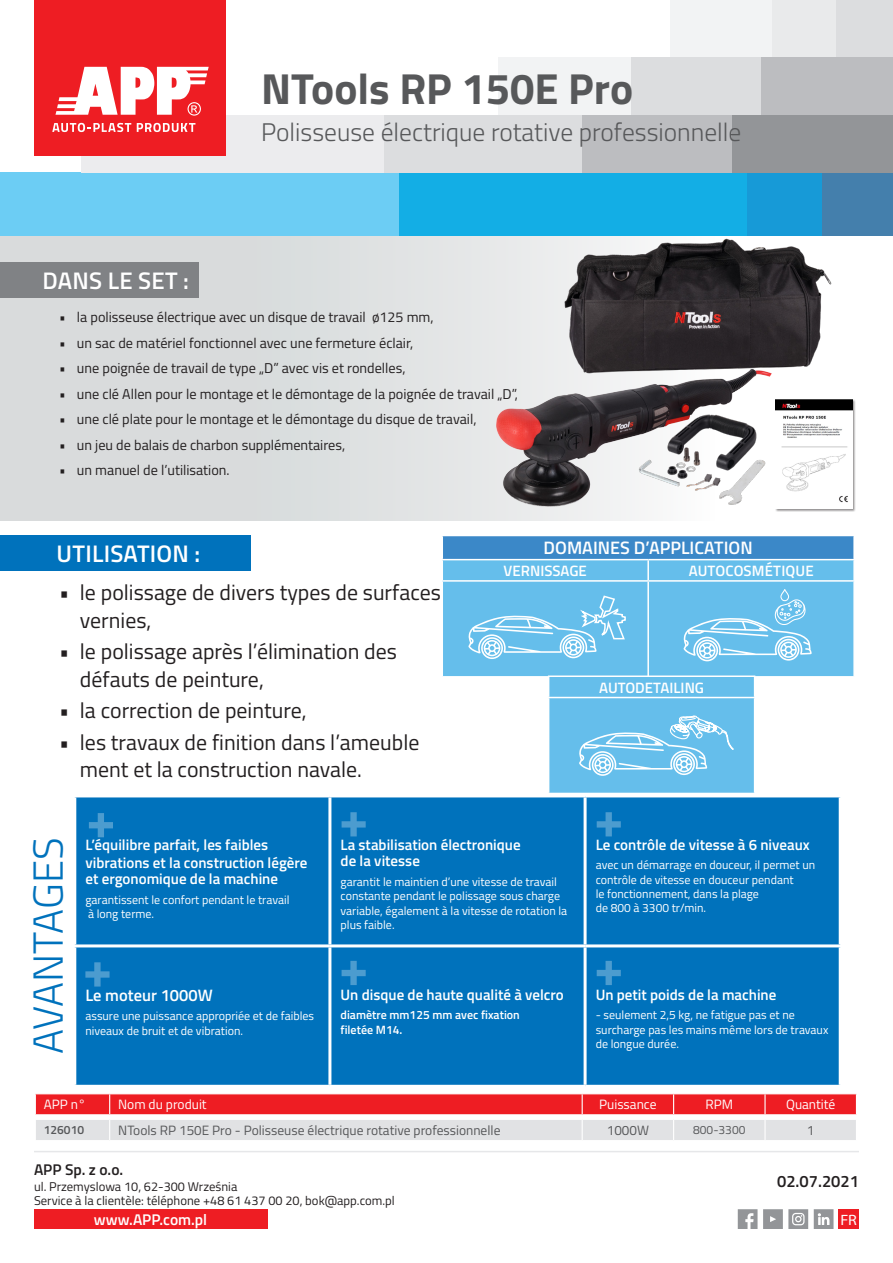
<style>
.page{position:relative;width:893px;height:1263px;background:#fff}
.page>*{position:absolute;margin:0;border:0;box-sizing:border-box;transform-origin:0 0}
.t1{font:700 43.5px "Titillium";color:#57585a}
.t2{font:300 42px "Titillium";letter-spacing:-.01em;color:#0072bc}
.t3{font:300 25.5px "Titillium";color:#57585a}
.t4{font:600 24px "Titillium";letter-spacing:.01em;color:#fff}
.t5{font:21.9px/27.3px "Titillium";color:#231f20}
.t6{font:600 18px "Titillium";color:#fff}
.t7{font:600 16.5px "Titillium";color:#fff}
.t8{font:600 16.5px "Titillium";color:#231f20}
.t9{font:600 15.45px "Titillium";color:#fff}
.t10{font:600 15.45px "Titillium";color:#231f20}
.t11{font:600 15px/18px "Titillium";color:#fff}
.t12{font:semi-expanded 15px "Myriad Pro";color:#fff}
.t13{font:14.25px "Titillium";color:#231f20}
.t14{font:13.5px "Titillium";color:#57585a}
.t15{font:13.5px "Titillium";color:#fff}
.t16{font:12.75px/14.1px "Titillium";color:#231f20}
.t17{font:12px/14.4px "Titillium";color:#fff}
.t18{font:600 12px/14.4px "Titillium";color:#fff}
.t19{font:12px "Titillium";color:#57585a}
.t20{font:600 12px "Titillium";color:#57585a}
</style>
<div class="page">
<div style="left:727px;top:172px;width:97px;height:64px;background:#179ad7"></div>
<div style="left:398px;top:172px;width:348px;height:64px;background:#13aee5"></div>
<div style="left:0;top:172px;width:399px;height:64px;background:#6ccdf4"></div>
<div style="left:830px;top:0;width:63px;height:57px;background:#dcdddf"></div>
<div style="left:746px;top:0;width:90px;height:57px;background:#e9eaeb"></div>
<div style="left:670px;top:0;width:101px;height:57px;background:#f2f3f4"></div>
<div style="left:761px;top:57px;width:132px;height:58px;background:#bcbdc0"></div>
<div style="left:629px;top:57px;width:132px;height:58px;background:#dcdddf"></div>
<div style="left:499px;top:57px;width:132px;height:58px;background:#f2f3f4"></div>
<div style="left:822px;top:172px;width:71px;height:64px;background:#447fac"></div>
<div style="left:732px;top:115px;width:161px;height:57px;background:#939598"></div>
<div style="left:383px;top:115px;width:205px;height:57px;background:#dcdddf"></div>
<div style="left:81px;top:115px;width:302px;height:57px;background:#ececee"></div>
<div style="left:583px;top:115px;width:149px;height:57px;background:#bcbdc0"></div>
<div style="left:35px;top:0;width:191px;height:156px;background:#ee1d23"></div>
<svg style="left:52px;top:123px;width:79px;height:9px"></svg>
<svg style="left:137px;top:123px;width:58px;height:9px"></svg>
<svg style="left:55px;top:67px;width:154px;height:49px"></svg>
<hr style="left:34px;top:1151px;width:825px;height:1px;background:#e6e7e9">
<svg style="left:738px;top:1209px;width:19px;height:20px"></svg>
<svg style="left:763px;top:1209px;width:45px;height:20px"></svg>
<svg style="left:814px;top:1209px;width:19px;height:20px"></svg>
<div style="left:838px;top:1209px;width:21px;height:20px;background:#ee1d23"></div>
<div style="left:34px;top:1209px;width:233px;height:20px;background:#ee1d23"></div>
<svg style="left:0;top:236px;width:520px;height:284px;background:#dcdedf"></svg>
<div style="left:0;top:535px;width:251px;height:36px;background:#0072bc"></div>
<svg style="left:35px;top:1094px;width:822px;height:46px;background:#ea9195"></svg>
<hr style="left:764px;top:1120px;width:2px;height:20px;background:#fff">
<div style="left:442px;top:536px;width:412px;height:24px;background:#3b88c8"></div>
<div style="left:443px;top:560px;width:410px;height:116px;background:#65beeb"></div>
<hr style="left:853px;top:536px;width:2px;height:23px;background:#fff">
<hr style="left:441px;top:580px;width:207px;height:2px;background:#fff">
<hr style="left:441px;top:536px;width:2px;height:23px;background:#fff">
<hr style="left:441px;top:559px;width:207px;height:1px;background:#fff">
<hr style="left:648px;top:559px;width:207px;height:1px;background:#fff">
<hr style="left:647px;top:560px;width:2px;height:20px;background:#fff">
<hr style="left:648px;top:580px;width:207px;height:2px;background:#fff">
<hr style="left:647px;top:582px;width:2px;height:94px;background:#fff">
<hr style="left:548px;top:675px;width:207px;height:2px;background:#fff">
<svg style="left:683px;top:589px;width:129px;height:72px;background:#80c9ee"></svg>
<svg style="left:468px;top:594px;width:159px;height:65px;background:#7fc9ee"></svg>
<svg style="left:443px;top:676px;width:410px;height:117px"></svg>
<img style="left:479px;top:324px;width:120px;height:197px">
<img style="left:599px;top:423px;width:253px;height:114px">
<div style="left:0;top:262px;width:199px;height:36px;background:#808285"></div>
<div style="left:775px;top:399px;width:81px;height:113px;background:#231f20;opacity:.5"></div>
<img style="left:776px;top:423px;width:76px;height:86px">
<img style="left:520px;top:188px;width:336px;height:235px">
<div style="left:76px;top:797px;width:763px;height:288px;background:#0072bc"></div>
<hr style="left:328px;top:797px;width:3px;height:147px;background:#fff">
<hr style="left:328px;top:947px;width:3px;height:138px;background:#fff">
<hr style="left:584px;top:797px;width:3px;height:147px;background:#fff">
<hr style="left:73px;top:944px;width:257px;height:3px;background:#fff">
<hr style="left:330px;top:944px;width:255px;height:3px;background:#fff">
<hr style="left:585px;top:944px;width:257px;height:3px;background:#fff">
<hr style="left:584px;top:947px;width:3px;height:138px;background:#fff">
<svg style="left:85px;top:962px;width:25px;height:24px"></svg>
<svg style="left:89px;top:813px;width:24px;height:24px"></svg>
<svg style="left:342px;top:812px;width:24px;height:24px"></svg>
<svg style="left:597px;top:812px;width:24px;height:24px"></svg>
<svg style="left:339px;top:951px;width:27px;height:34px"></svg>
<svg style="left:597px;top:951px;width:24px;height:34px"></svg>
<p class="t1" style="left:261px;top:56px;width:374px">NTools RP 150E Pro</p>
<p class="t4" style="left:43px;top:262px;width:148px">DANS LE SET :</p>
<p class="t3" style="left:261px;top:113px;width:482px">Polisseuse électrique rotative professionnelle</p>
<p class="t13" style="left:59px;top:307px;width:376px">• la polisseuse électrique avec un disque de travail ø125 mm,</p>
<p class="t13" style="left:59px;top:332px;width:356px">• un sac de matériel fonctionnel avec une fermeture éclair,</p>
<p class="t13" style="left:59px;top:358px;width:348px">• une poignée de travail de type „D” avec vis et rondelles,</p>
<p class="t13" style="left:59px;top:383px;width:460px">• une clé Allen pour le montage et le démontage de la poignée de travail „D”,</p>
<p class="t13" style="left:59px;top:409px;width:419px">• une clé plate pour le montage et le démontage du disque de travail,</p>
<p class="t13" style="left:59px;top:434px;width:288px">• un jeu de balais de charbon supplémentaires,</p>
<p class="t13" style="left:59px;top:460px;width:172px">• un manuel de l’utilisation.</p>
<p class="t4" style="left:57px;top:535px;width:145px">UTILISATION :</p>
<p class="t5" style="left:80px;top:578px;width:362px;text-indent:-21px">• le polissage de divers types de surfaces vernies,</p>
<p class="t5" style="left:80px;top:637px;width:319px;text-indent:-21px">• le polissage après l’élimination des défauts de peinture,</p>
<p class="t5" style="left:59px;top:696px;width:249px">• la correction de peinture,</p>
<p class="t5" style="left:80px;top:727px;width:341px;text-indent:-21px">• les travaux de finition dans l’ameuble ment et la construction navale.</p>
<p class="t6" style="left:544px;top:535px;width:211px">DOMAINES D’APPLICATION</p>
<p class="t11" style="left:504px;top:561px;width:85px">VERNISSAGE</p>
<p class="t11" style="left:689px;top:561px;width:127px">AUTOCOSMÉTIQUE</p>
<p class="t11" style="left:599px;top:677px;width:107px">AUTODETAILING</p>
<p class="t2" style="left:18px;top:1054px;width:218px;rotate:-90deg">AVANTAGES</p>
<p class="t11" style="left:85px;top:835px;width:224px">L’équilibre parfait, les faibles vibrations et la construction légère</p>
<p class="t11" style="left:85px;top:869px;width:194px">et ergonomique de la machine</p>
<p class="t17" style="left:85px;top:892px;width:206px">garantissent le confort pendant le travail à long terme.</p>
<p class="t7" style="left:85px;top:983px;width:129px">Le moteur 1000W</p>
<p class="t17" style="left:85px;top:1008px;width:230px">assure une puissance appropriée et de faibles niveaux de bruit et de vibration.</p>
<p class="t11" style="left:341px;top:835px;width:182px;line-height:16.5px">La stabilisation électronique de la vitesse</p>
<p class="t17" style="left:341px;top:874px;width:228px">garantit le maintien d’une vitesse de travail constante pendant le polissage sous charge variable, également à la vitesse de rotation la plus faible.</p>
<p class="t11" style="left:341px;top:985px;width:225px">Un disque de haute qualité à velcro</p>
<p class="t18" style="left:341px;top:1007px;width:181px">diamètre mm125 mm avec fixation filetée M14.</p>
<p class="t11" style="left:596px;top:835px;width:216px">Le contrôle de vitesse à 6 niveaux</p>
<p class="t17" style="left:596px;top:857px;width:221px">avec un démarrage en douceur, il permet un contrôle de vitesse en douceur pendant<br>le fonctionnement, dans la plage<br>de 800 à 3300 tr/min.</p>
<p class="t11" style="left:596px;top:985px;width:182px">Un petit poids de la machine</p>
<p class="t17" style="left:596px;top:1007px;width:234px">- seulement 2,5 kg, ne fatigue pas et ne surcharge pas les mains même lors de travaux de longue durée.</p>
<p class="t15" style="left:44px;top:1095px;width:43px">APP n°</p>
<p class="t15" style="left:118px;top:1095px;width:90px">Nom du produit</p>
<p class="t15" style="left:599px;top:1095px;width:59px">Puissance</p>
<p class="t15" style="left:705px;top:1095px;width:29px">RPM</p>
<p class="t15" style="left:786px;top:1095px;width:51px">Quantité</p>
<p class="t20" style="left:44px;top:1121px;width:42px">126010</p>
<p class="t14" style="left:118px;top:1120px;width:384px">NTools RP 150E Pro - Polisseuse électrique rotative professionnelle</p>
<p class="t14" style="left:607px;top:1120px;width:44px">1000W</p>
<p class="t19" style="left:693px;top:1121px;width:54px">800-3300</p>
<p class="t14" style="left:807px;top:1120px;width:9px">1</p>
<p class="t10" style="left:34px;top:1158px;width:91px">APP Sp. z o.o.</p>
<p class="t16" style="left:34px;top:1179px;width:362px">ul. Przemyslowa 10, 62-300 Września<br>Service à la clientèle: téléphone +48 61 437 00 20, bok@app.com.pl</p>
<p class="t9" style="left:94px;top:1208px;width:115px">www.APP.com.pl</p>
<h3 class="t8" style="left:777px;top:1169px;width:83px">02.07.2021</h3>
<p class="t12" style="left:840px;top:1210px;width:18px">FR</p>
</div>
